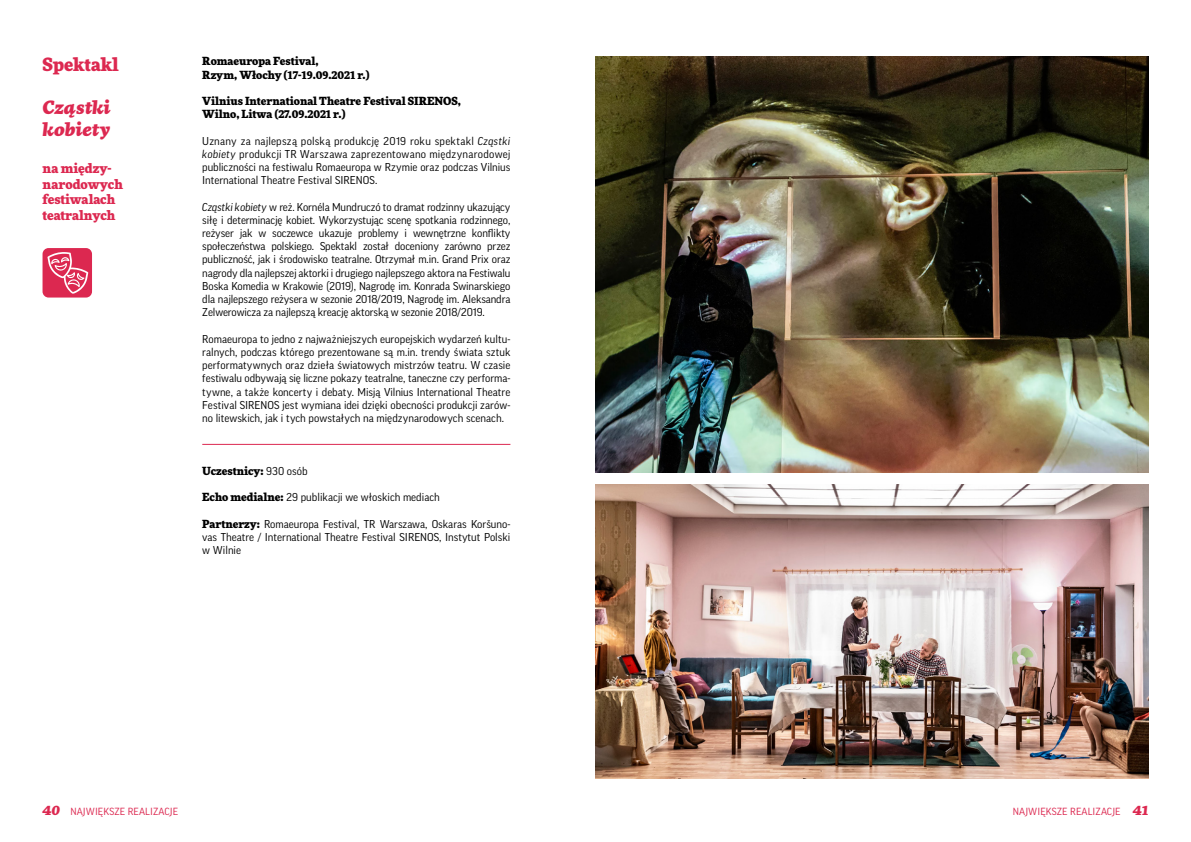
<style>
.page{position:relative;width:1191px;height:842px;background:#fff}
.page>*{position:absolute;margin:0;border:0;box-sizing:border-box;transform-origin:0 0}
.t1{font:italic 900 expanded 18px/21.6px "More Pro";color:#dc2850}
.t2{font:900 18px "More Pro";color:#dc2850}
.t3{font:900 13px/15.6px "More Pro";color:#dc2850}
.t4{font:11px/13.2px "Good Pro";color:#000;text-align:justify}
.t5{font:900 11px/13.2px "More Pro";color:#000}
.t6{font:10px "Good Pro";letter-spacing:.01em;color:#dc2850}
.s1{font-style:italic}
.s2{font-family:"Good Pro";font-weight:400}
.s3{font-family:"More Pro";font-weight:900}
.s4{font-family:"More Pro";font-weight:900;font-style:italic;font-stretch:expanded;font-size:13px}
</style>
<div class="page">
<hr style="left:202px;top:444px;width:308px;height:1px;background:#dc2850">
<img style="left:595px;top:484px;width:553px;height:294px">
<img style="left:595px;top:57px;width:553px;height:416px">
<div style="left:43px;top:248px;width:49px;height:50px;background:#dc2850;border-radius:6px"></div>
<svg style="left:47px;top:252px;width:41px;height:42px"></svg>
<h1 class="t2" style="left:43px;top:50px;width:78px">Spektakl</h1>
<h1 class="t1" style="left:43px;top:95px;width:70px">Cząstki kobiety</h1>
<p class="t3" style="left:43px;top:159px;width:82px">na między&shy;narodowych festiwalach teatralnych</p>
<p class="t5" style="left:202px;top:54px;width:169px">Romaeuropa Festival,<br>Rzym, Włochy (17-19.09.2021 r.)</p>
<p class="t5" style="left:202px;top:93px;width:260px">Vilnius International Theatre Festival SIRENOS,<br>Wilno, Litwa (27.09.2021 r.)</p>
<p class="t4" style="left:202px;top:134px;width:310px">Uznany za najlepszą polską produkcję 2019 roku spektakl <span class="s1">Cząstki kobiety</span> produkcji TR Warszawa zaprezentowano międzynarodowej publiczności na festiwalu Romaeuropa w Rzymie oraz podczas Vilnius International Theatre Festival SIRENOS.</p>
<p class="t4" style="left:202px;top:200px;width:310px"><span class="s1">Cząstki kobiety</span> w reż. Kornéla Mundruczó to dramat rodzinny ukazujący siłę i determinację kobiet. Wykorzystując scenę spotkania rodzinnego, reżyser jak w soczewce ukazuje problemy i wewnętrzne konflikty społeczeństwa polskiego. Spektakl został doceniony zarówno przez publiczność, jak i środowisko teatralne. Otrzymał m.in. Grand Prix oraz nagrody dla najlepszej aktorki i drugiego najlepszego aktora na Festiwalu Boska Komedia w Krakowie (2019), Nagrodę im. Konrada Swinarskiego dla najlepszego reżysera w sezonie 2018/2019, Nagrodę im. Aleksandra Zelwerowicza za najlepszą kreację aktorską w sezonie 2018/2019.</p>
<p class="t4" style="left:202px;top:332px;width:310px">Romaeuropa to jedno z najważniejszych europejskich wydarzeń kultu&shy;ralnych, podczas którego prezentowane są m.in. trendy świata sztuk performatywnych oraz dzieła światowych mistrzów teatru. W czasie festiwalu odbywają się liczne pokazy teatralne, taneczne czy performa&shy;tywne, a także koncerty i debaty. Misją Vilnius International Theatre Festival SIRENOS jest wymiana idei dzięki obecności produkcji zarów&shy;no litewskich, jak i tych powstałych na międzynarodowych scenach.</p>
<p class="t5" style="left:202px;top:463px;width:107px">Uczestnicy: <span class="s2">930 osób</span></p>
<p class="t4" style="left:202px;top:490px;width:239px"><span class="s3">Echo medialne:</span> 29 publikacji we włoskich mediach</p>
<p class="t4" style="left:202px;top:517px;width:310px"><span class="s3">Partnerzy:</span> Romaeuropa Festival, TR Warszawa, Oskaras Koršuno&shy;vas Theatre / International Theatre Festival SIRENOS, Instytut Polski w Wilnie</p>
<p class="t6" style="left:43px;top:806px;width:137px"><span class="s4">40</span> NAJWIĘKSZE REALIZACJE</p>
<p class="t6" style="left:1012px;top:806px;width:137px">NAJWIĘKSZE REALIZACJE <span class="s4">41</span></p>
</div>
